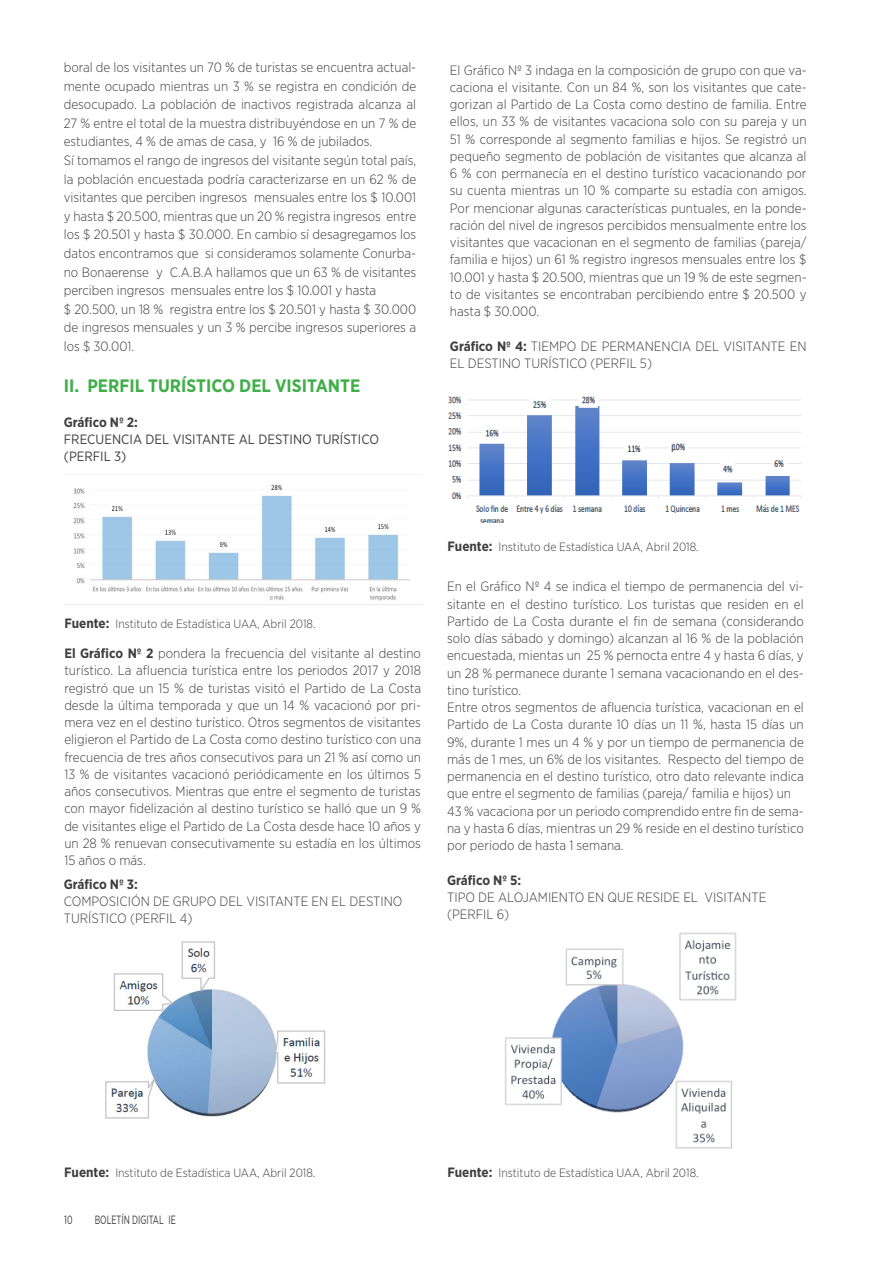
<style>
.page{position:relative;width:893px;height:1263px;background:#fff}
.page>*{position:absolute;margin:0;border:0;box-sizing:border-box;transform-origin:0 0}
.t1{font:700 18px "Gotham Narrow";color:#40ae49}
.t2{font:300 13.5px/17.2px "Gotham Narrow";color:#3e3e3f;text-align:justify}
.t3{font:13.5px "Gotham Narrow";color:#3e3e3f}
.t4{font:700 13.5px "Gotham Narrow";color:#3e3e3f}
.t5{font:300 12px "Gotham Narrow";color:#3e3e3f}
.t6{font:12px "Gotham Narrow";color:#3e3e3f;scale:.75 1}
.s1{font-weight:700}
.s2{font-weight:700;font-size:13.5px}
</style>
<div class="page">
<img style="left:505px;top:932px;width:232px;height:217px">
<img style="left:105px;top:941px;width:221px;height:178px">
<img style="left:448px;top:396px;width:354px;height:127px">
<img style="left:63px;top:474px;width:359px;height:131px">
<p class="t2" style="left:64px;top:58px;width:354px;line-height:18.6px">boral de los visitantes un 70 % de turistas se encuentra actual&shy;mente ocupado mientras un 3 % se registra en condición de desocupado. La población de inactivos registrada alcanza al 27 % entre el total de la muestra distribuyéndose en un 7 % de estudiantes, 4 % de amas de casa, y 16 % de jubilados.</p>
<p class="t2" style="left:64px;top:151px;width:354px;line-height:18.6px">Sí tomamos el rango de ingresos del visitante según total país, la población encuestada podría caracterizarse en un 62 % de visitantes que perciben ingresos mensuales entre los $ 10.001 y hasta $ 20.500, mientras que un 20 % registra ingresos entre los $ 20.501 y hasta $ 30.000. En cambio sí desagregamos los datos encontramos que si consideramos solamente Conurba&shy;no Bonaerense y C.A.B.A hallamos que un 63 % de visitantes perciben ingresos mensuales entre los $ 10.001 y hasta</p>
<p class="t2" style="left:64px;top:299px;width:354px;line-height:18.6px">$ 20.500, un 18 % registra entre los $ 20.501 y hasta $ 30.000 de ingresos mensuales y un 3 % percibe ingresos superiores a los $ 30.001.</p>
<p class="t1" style="left:64px;top:375px;width:298px">II. PERFIL TURÍSTICO DEL VISITANTE</p>
<p class="t4" style="left:64px;top:413px;width:76px">Gráfico Nº 2:</p>
<p class="t3" style="left:64px;top:431px;width:317px">FRECUENCIA DEL VISITANTE AL DESTINO TURÍSTICO</p>
<p class="t3" style="left:64px;top:448px;width:64px">(PERFIL 3)</p>
<p class="t2" style="left:450px;top:61px;width:358px">El Gráfico Nº 3 indaga en la composición de grupo con que va&shy;caciona el visitante. Con un 84 %, son los visitantes que cate&shy;gorizan al Partido de La Costa como destino de familia. Entre ellos, un 33 % de visitantes vacaciona solo con su pareja y un 51 % corresponde al segmento familias e hijos. Se registró un pequeño segmento de población de visitantes que alcanza al 6 % con permanecía en el destino turístico vacacionando por su cuenta mientras un 10 % comparte su estadía con amigos.<br>Por mencionar algunas características puntuales, en la ponde&shy;ración del nivel de ingresos percibidos mensualmente entre los visitantes que vacacionan en el segmento de familias (pareja/ familia e hijos) un 61 % registro ingresos mensuales entre los $ 10.001 y hasta $ 20.500, mientras que un 19 % de este segmen&shy;to de visitantes se encontraban percibiendo entre $ 20.500 y hasta $ 30.000.</p>
<p class="t2" style="left:450px;top:337px;width:358px"><span class="s1">Gráfico Nº 4:</span> TIEMPO DE PERMANENCIA DEL VISITANTE EN<br>EL DESTINO TURÍSTICO (PERFIL 5)</p>
<p class="t5" style="left:64px;top:617px;width:253px"><span class="s2">Fuente:</span> Instituto de Estadística UAA, Abril 2018.</p>
<p class="t2" style="left:64px;top:644px;width:358px"><span class="s1">El Gráfico Nº 2</span> pondera la frecuencia del visitante al destino turístico. La afluencia turística entre los periodos 2017 y 2018 registró que un 15 % de turistas visitó el Partido de La Costa desde la última temporada y que un 14 % vacacionó por pri&shy;mera vez en el destino turístico. Otros segmentos de visitantes eligieron el Partido de La Costa como destino turístico con una frecuencia de tres años consecutivos para un 21 % así como un 13 % de visitantes vacacionó periódicamente en los últimos 5 años consecutivos. Mientras que entre el segmento de turistas con mayor fidelización al destino turístico se halló que un 9 % de visitantes elige el Partido de La Costa desde hace 10 años y un 28 % renuevan consecutivamente su estadía en los últimos 15 años o más.</p>
<p class="t4" style="left:64px;top:875px;width:76px">Gráfico Nº 3:</p>
<p class="t2" style="left:64px;top:892px;width:340px">COMPOSICIÓN DE GRUPO DEL VISITANTE EN EL DESTINO</p>
<p class="t2" style="left:64px;top:909px;width:130px">TURÍSTICO (PERFIL 4)</p>
<p class="t5" style="left:447px;top:539px;width:253px"><span class="s2">Fuente:</span> Instituto de Estadística UAA, Abril 2018.</p>
<p class="t2" style="left:447px;top:578px;width:358px">En el Gráfico Nº 4 se indica el tiempo de permanencia del vi&shy;sitante en el destino turístico. Los turistas que residen en el Partido de La Costa durante el fin de semana (considerando solo días sábado y domingo) alcanzan al 16 % de la población encuestada, mientas un 25 % pernocta entre 4 y hasta 6 días, y un 28 % permanece durante 1 semana vacacionando en el des&shy;tino turístico.</p>
<p class="t2" style="left:447px;top:698px;width:358px">Entre otros segmentos de afluencia turística, vacacionan en el Partido de La Costa durante 10 días un 11 %, hasta 15 días un 9%, durante 1 mes un 4 % y por un tiempo de permanencia de más de 1 mes, un 6% de los visitantes. Respecto del tiempo de permanencia en el destino turístico, otro dato relevante indica que entre el segmento de familias (pareja/ familia e hijos) un</p>
<p class="t2" style="left:447px;top:802px;width:358px">43 % vacaciona por un periodo comprendido entre fin de sema&shy;na y hasta 6 días, mientras un 29 % reside en el destino turístico por periodo de hasta 1 semana.</p>
<p class="t4" style="left:447px;top:871px;width:76px">Gráfico Nº 5:</p>
<p class="t2" style="left:447px;top:888px;width:321px">TIPO DE ALOJAMIENTO EN QUE RESIDE EL VISITANTE</p>
<p class="t2" style="left:447px;top:905px;width:64px">(PERFIL 6)</p>
<p class="t5" style="left:64px;top:1165px;width:253px"><span class="s2">Fuente:</span> Instituto de Estadística UAA, Abril 2018.</p>
<p class="t6" style="left:64px;top:1212px;width:13px">10</p>
<p class="t6" style="left:95px;top:1212px;width:110px">BOLETÍN DIGITAL IE</p>
<p class="t5" style="left:447px;top:1165px;width:253px"><span class="s2">Fuente:</span> Instituto de Estadística UAA, Abril 2018.</p>
</div>
